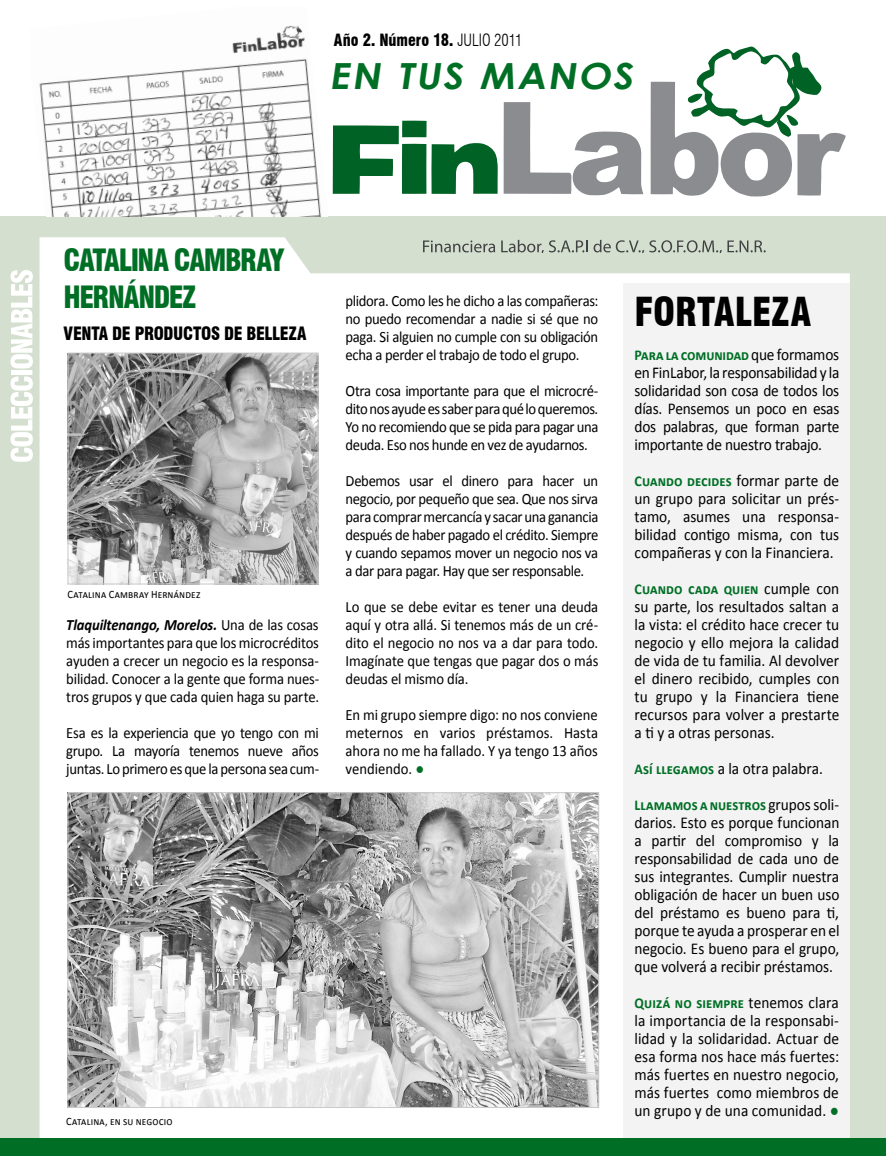
<style>
.page{position:relative;width:886px;height:1156px;background:#fff}
.page>*{position:absolute;margin:0;border:0;box-sizing:border-box;transform-origin:0 0}
.t1{font:900 condensed 39px "Swiss 721 BT";color:#000;scale:.95 1}
.t2{font:700 36px "Levenim";color:#006f25;scale:1.08 1}
.t3{font:900 condensed 30px/37.5px "Swiss 721 BT";letter-spacing:-.055em;color:#006f25;scale:.95 1}
.t4{font:900 condensed 18px "Swiss 721 BT";letter-spacing:-.02em;color:#000;scale:.95 1}
.t5{font:16.5px/18px "Calibri";color:#000;text-align:justify;scale:.93 1}
.t6{font:900 condensed 16.5px "Swiss 721 BT";color:#000;scale:.95 1}
.t7{font:15.75px/18px "Calibri";letter-spacing:-.025em;color:#000;text-align:justify;scale:.93 1}
.t8{font:700 15px "Calibri";color:#006f25;scale:.93 1}
.t9{font:11.25px "Calibri";color:#000;scale:.93 1}
.s1{font-weight:300}
.s2{font-weight:700;font-style:italic}
.s3{color:#006f25}
.s4{font-weight:400;font-size:16.5px;color:#000}
.s5{font-weight:700;font-size:15px;color:#006f25}
</style>
<div class="page">
<div style="left:0;top:216px;width:885px;height:940px;background:#d4dfcf"></div>
<div style="left:40px;top:237px;width:809px;height:901px;background:#fff"></div>
<div style="left:623px;top:283px;width:226px;height:857px;background:#f3f3f3"></div>
<img style="left:39px;top:26px;width:282px;height:190px">
<div style="left:402px;top:121px;width:24px;height:16px;background:#006224"></div>
<svg style="left:333px;top:125px;width:66px;height:69px"></svg>
<svg style="left:650px;top:47px;width:195px;height:149px"></svg>
<svg style="left:431px;top:102px;width:212px;height:93px"></svg>
<div style="left:402px;top:144px;width:24px;height:50px;background:#006224"></div>
<svg style="left:423px;top:240px;width:72px;height:12px"></svg>
<svg style="left:501px;top:240px;width:264px;height:12px"></svg>
<svg style="left:10px;top:270px;width:23px;height:192px"></svg>
<div style="left:0;top:1138px;width:885px;height:18px;background:#006f25"></div>
<img style="left:70px;top:794px;width:527px;height:311px">
<div style="left:68px;top:792px;width:531px;height:315px;border:1px solid #c9cacb"></div>
<img style="left:70px;top:355px;width:246px;height:227px">
<div style="left:68px;top:353px;width:250px;height:231px;border:1px solid #c9cacb"></div>
<p class="t6" style="left:334px;top:30px;width:200px">Año 2. Número 18. <span class="s1">JULIO 2011</span></p>
<h2 class="t2" style="left:329px;top:55px;width:289px">EN TUS MANOS</h2>
<h3 class="t3" style="left:64px;top:241px;width:234px">CATALINA CAMBRAY<br>HERNÁNDEZ</h3>
<p class="t4" style="left:64px;top:322px;width:257px">VENTA DE PRODUCTOS DE BELLEZA</p>
<p class="t9" style="left:68px;top:590px;width:144px">C#$#%&amp;'# C#./0#1 H(0'2'3(4</p>
<p class="t7" style="left:66px;top:617px;width:273px"><span class="s2">Tlaquiltenango, Morelos.</span> Una de las cosas más importantes para que los microcréditos ayuden a crecer un negocio es la responsa&shy;bilidad. Conocer a la gente que forma nues&shy;tros grupos y que cada quien haga su parte.</p>
<p class="t7" style="left:66px;top:725px;width:273px">Esa es la experiencia que yo tengo con mi grupo. La mayoría tenemos nueve años juntas. Lo primero es que la persona sea cum-</p>
<p class="t7" style="left:345px;top:293px;width:273px">plidora. Como les he dicho a las compañeras: no puedo recomendar a nadie si sé que no paga. Si alguien no cumple con su obligación echa a perder el trabajo de todo el grupo.</p>
<p class="t7" style="left:345px;top:383px;width:273px">Otra cosa importante para que el microcré&shy;dito nos ayude es saber para qué lo queremos.<br>Yo no recomiendo que se pida para pagar una deuda. Eso nos hunde en vez de ayudarnos.</p>
<p class="t7" style="left:345px;top:473px;width:273px">Debemos usar el dinero para hacer un negocio, por pequeño que sea. Que nos sirva para comprar mercancía y sacar una ganancia después de haber pagado el crédito. Siempre y cuando sepamos mover un negocio nos va a dar para pagar. Hay que ser responsable.</p>
<p class="t7" style="left:345px;top:599px;width:273px">Lo que se debe evitar es tener una deuda aquí y otra allá. Si tenemos más de un cré&shy;dito el negocio no nos va a dar para todo.<br>Imagínate que tengas que pagar dos o más deudas el mismo día.</p>
<p class="t7" style="left:345px;top:707px;width:273px">En mi grupo siempre digo: no nos conviene meternos en varios préstamos. Hasta ahora no me ha fallado. Y ya tengo 13 años vendiendo. <span class="s3">!</span></p>
<p class="t9" style="left:66px;top:1116px;width:116px">C#$#%&amp;'#, (' )* '(+,-&amp;,</p>
<h1 class="t1" style="left:634px;top:288px;width:187px">FORTALEZA</h1>
<p class="t8" style="left:634px;top:349px;width:221px">P!"! #! $%&amp;'()*!* <span class="s4">que formamos</span></p>
<p class="t5" style="left:634px;top:365px;width:222px">en FinLabor, la responsabilidad y la solidaridad son cosa de todos los días. Pensemos un poco en esas dos palabras, que forman parte importante de nuestro trabajo.</p>
<p class="t8" style="left:634px;top:475px;width:222px">C'!(*% *+$)*+, <span class="s4">formar parte de</span></p>
<p class="t5" style="left:634px;top:491px;width:222px">un grupo para solicitar un prés&shy;tamo, asumes una responsa&shy;bilidad con"go misma, con tus compañeras y con la Financiera.</p>
<p class="t8" style="left:634px;top:583px;width:221px">C'!(*% $!*! -')+( <span class="s4">cumple con</span></p>
<p class="t5" style="left:634px;top:599px;width:222px">su parte, los resultados saltan a la vista: el crédito hace crecer tu negocio y ello mejora la calidad de vida de tu familia. Al devolver el dinero recibido, cumples con tu grupo y la Financiera "ene recursos para volver a prestarte a " y a otras personas.</p>
<p class="t5" style="left:634px;top:761px;width:204px"><span class="s5">A,. ##+/!&amp;%,</span> a la otra palabra.</p>
<p class="t8" style="left:634px;top:799px;width:221px">L#!&amp;!&amp;%, ! ('+,0"%, <span class="s4">grupos soli-</span></p>
<p class="t5" style="left:634px;top:815px;width:222px">darios. Esto es porque funcionan a par"r del compromiso y la responsabilidad de cada uno de sus integrantes. Cumplir nuestra obligación de hacer un buen uso del préstamo es bueno para ", porque te ayuda a prosperar en el negocio. Es bueno para el grupo, que volverá a recibir préstamos.</p>
<p class="t8" style="left:634px;top:997px;width:221px">Q')12 (% ,)+&amp;3"+ <span class="s4">tenemos clara</span></p>
<p class="t5" style="left:634px;top:1013px;width:221px">la importancia de la responsabi&shy;lidad y la solidaridad. Actuar de esa forma nos hace más fuertes: más fuertes en nuestro negocio, más fuertes como miembros de un grupo y de una comunidad. <span class="s3">!</span></p>
</div>
